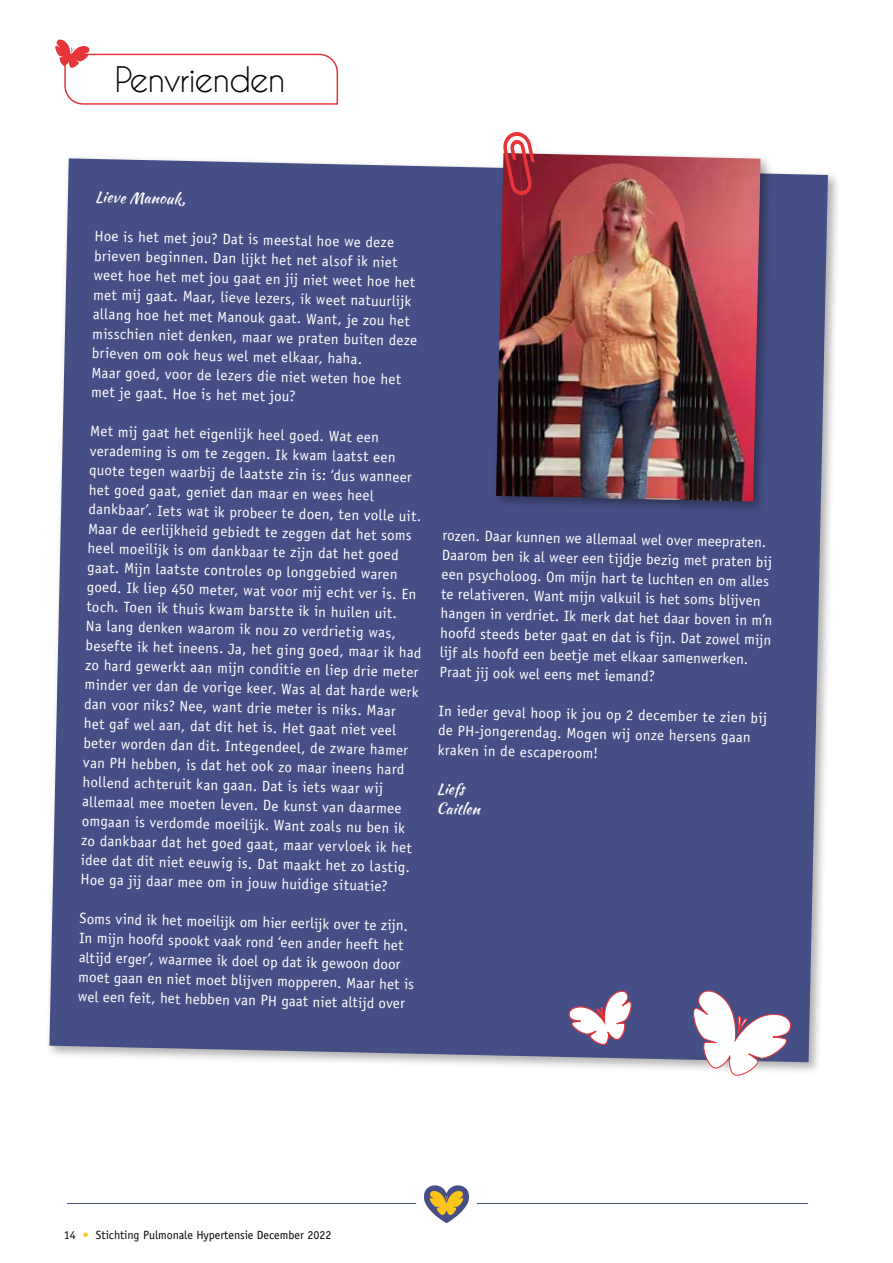
<style>
.page{position:relative;width:893px;height:1263px;background:#fff}
.page>*{position:absolute;margin:0;border:0;box-sizing:border-box;transform-origin:0 0}
.t1{font:33px "Caviar Dreams";letter-spacing:-.03em;color:#000}
.t2{font:15px/19.5px "Officina Sans Std";color:#fff}
.t3{font:15px/19.5px "Kaushan Script";color:#fff}
.t4{font:12px "Officina Sans Std";color:#000}
.s1{color:#fdc419}
</style>
<div class="page">
<svg style="left:424px;top:1185px;width:45px;height:38px"></svg>
<hr style="left:477px;top:1203px;width:331px;height:1px;background:#464f85">
<hr style="left:67px;top:1203px;width:349px;height:1px;background:#464f85">
<svg style="left:55px;top:39px;width:284px;height:66px"></svg>
<div style="left:45px;top:154px;width:796px;height:921px;background:#000;opacity:.32"></div>
<div style="left:49px;top:158px;width:779px;height:904px;background:#464f85"></div>
<div style="left:491px;top:148px;width:283px;height:366px;background:#000;opacity:.35"></div>
<img style="left:496px;top:153px;width:265px;height:348px">
<svg style="left:693px;top:871px;width:99px;height:205px"></svg>
<svg style="left:567px;top:989px;width:65px;height:57px"></svg>
<svg style="left:502px;top:132px;width:33px;height:64px"></svg>
<h1 class="t1" style="left:115px;top:60px;width:172px">Penvrienden</h1>
<p class="t3" style="left:96px;top:187px;width:92px;rotate:1deg">Lieve Manouk,</p>
<p class="t2" style="left:94px;top:227px;width:327px;rotate:1deg">Hoe is het met jou? Dat is meestal hoe we deze brieven beginnen. Dan lijkt het net alsof ik niet weet hoe het met jou gaat en jij niet weet hoe het met mij gaat. Maar, lieve lezers, ik weet natuurlijk allang hoe het met Manouk gaat. Want, je zou het misschien niet denken, maar we praten buiten deze brieven om ook heus wel met elkaar, haha.<br>Maar goed, voor de lezers die niet weten hoe het met je gaat. Hoe is het met jou?</p>
<p class="t2" style="left:88px;top:422px;width:339px;rotate:1deg">Met mij gaat het eigenlijk heel goed. Wat een verademing is om te zeggen. Ik kwam laatst een quote tegen waarbij de laatste zin is: ‘dus wanneer het goed gaat, geniet dan maar en wees heel dankbaar’. Iets wat ik probeer te doen, ten volle uit.<br>Maar de eerlijkheid gebiedt te zeggen dat het soms heel moeilijk is om dankbaar te zijn dat het goed gaat. Mijn laatste controles op longgebied waren goed. Ik liep 450 meter, wat voor mij echt ver is. En toch. Toen ik thuis kwam barstte ik in huilen uit.<br>Na lang denken waarom ik nou zo verdrietig was, besefte ik het ineens. Ja, het ging goed, maar ik had zo hard gewerkt aan mijn conditie en liep drie meter minder ver dan de vorige keer. Was al dat harde werk dan voor niks? Nee, want drie meter is niks. Maar<br>het gaf wel aan, dat dit het is. Het gaat niet veel beter worden dan dit. Integendeel, de zware hamer van PH hebben, is dat het ook zo maar ineens hard hollend achteruit kan gaan. Dat is iets waar wij allemaal mee moeten leven. De kunst van daarmee omgaan is verdomde moeilijk. Want zoals nu ben ik zo dankbaar dat het goed gaat, maar vervloek ik het idee dat dit niet eeuwig is. Dat maakt het zo lastig.<br>Hoe ga jij daar mee om in jouw huidige situatie?</p>
<p class="t2" style="left:79px;top:909px;width:337px;rotate:1deg">Soms vind ik het moeilijk om hier eerlijk over te zijn.<br>In mijn hoofd spookt vaak rond ‘een ander heeft het altijd erger’, waarmee ik doel op dat ik gewoon door moet gaan en niet moet blijven mopperen. Maar het is wel een feit, het hebben van PH gaat niet altijd over</p>
<p class="t2" style="left:442px;top:526px;width:334px;rotate:1deg">rozen. Daar kunnen we allemaal wel over meepraten.<br>Daarom ben ik al weer een tijdje bezig met praten bij een psycholoog. Om mijn hart te luchten en om alles te relativeren. Want mijn valkuil is het soms blijven hangen in verdriet. Ik merk dat het daar boven in m’n hoofd steeds beter gaat en dat is fijn. Dat zowel mijn lijf als hoofd een beetje met elkaar samenwerken.<br>Praat jij ook wel eens met iemand?</p>
<p class="t2" style="left:439px;top:702px;width:330px;rotate:1deg">In ieder geval hoop ik jou op 2 december te zien bij de PH-jongerendag. Mogen wij onze hersens gaan kraken in de escaperoom!</p>
<p class="t3" style="left:437px;top:779px;width:45px;rotate:1deg">Liefs<br>Caitlen</p>
<p class="t4" style="left:64px;top:1228px;width:269px">14 <span class="s1">•</span> Stichting Pulmonale Hypertensie December 2022</p>
</div>
